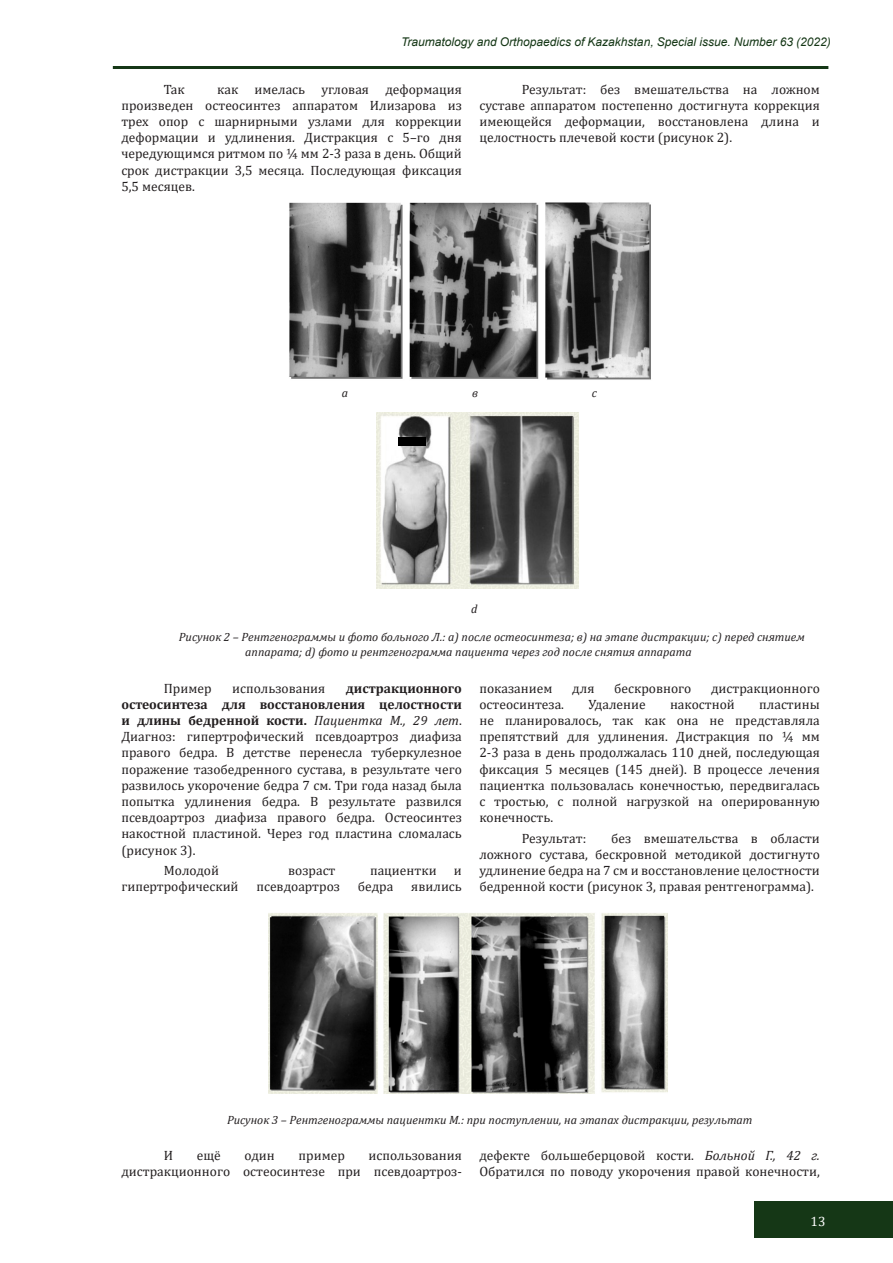
<style>
.page{position:relative;width:893px;height:1263px;background:#fff}
.page>*{position:absolute;margin:0;border:0;box-sizing:border-box;transform-origin:0 0}
.t1{font:13.5px/16.2px "Cambria";color:#231f20;text-align:justify}
.t2{font:13.5px "Cambria";color:#fff}
.Название_рисунка{font:italic 12px/14.4px "Cambria";color:#231f20}
.t3{font:italic 12px "Arial";color:#153716}
.s1{font-weight:700}
.s2{font-style:italic}
</style>
<div class="page">
<div style="left:754px;top:1202px;width:139px;height:36px;background:#153716"></div>
<hr style="left:113px;top:66px;width:715px;height:3px;background:#153716">
<img style="left:289px;top:202px;width:362px;height:178px">
<img style="left:376px;top:412px;width:203px;height:177px">
<img style="left:268px;top:913px;width:400px;height:181px">
<div style="left:398px;top:437px;width:27px;height:9px;background:#000"></div>
<p class="t3" style="left:401px;top:34px;width:431px">Traumatology and Orthopаedics of Kazakhstan, Special issue. Number 63 (2022)</p>
<p class="t1" style="left:121px;top:81px;width:342px;text-indent:96px">как имелась угловая деформация произведен остеосинтез аппаратом Илизарова из трех опор с шарнирными узлами для коррекции деформации и удлинения. Дистракция с 5–го дня чередующимся ритмом по ¼ мм 2-3 раза в день. Общий срок дистракции 3,5 месяца. Последующая фиксация 5,5 месяцев.</p>
<p class="t1" style="left:479px;top:81px;width:342px;text-indent:43px">Результат: без вмешательства на ложном суставе аппаратом постепенно достигнута коррекция имеющейся деформации, восстановлена длина и целостность плечевой кости (рисунок 2).</p>
<p class="t1" style="left:164px;top:81px;width:22px">Так</p>
<p class="Название_рисунка" style="left:342px;top:385px;width:8px">а</p>
<p class="Название_рисунка" style="left:472px;top:385px;width:7px">в</p>
<p class="Название_рисунка" style="left:592px;top:385px;width:7px">с</p>
<p class="Название_рисунка" style="left:471px;top:601px;width:8px">d</p>
<p class="Название_рисунка" style="left:245px;top:630px;width:561px;text-indent:-66px">Рисунок 2 – Рентгенограммы и фото больного Л.: а) после остеосинтеза; в) на этапе дистракции; с) перед снятием аппарата; d) фото и рентгенограмма пациента через год после снятия аппарата</p>
<p class="t1" style="left:164px;top:680px;width:49px">Пример</p>
<p class="t1" style="left:232px;top:680px;width:95px">использования</p>
<p class="t1" style="left:479px;top:680px;width:75px">показанием</p>
<p class="t1" style="left:572px;top:680px;width:24px">для</p>
<p class="t1" style="left:614px;top:680px;width:79px">бескровного</p>
<p class="t1" style="left:711px;top:680px;width:110px">дистракционного</p>
<p class="t1" style="left:479px;top:696px;width:86px">остеосинтеза.</p>
<p class="t1" style="left:588px;top:696px;width:59px">Удаление</p>
<p class="t1" style="left:670px;top:696px;width:66px">накостной</p>
<p class="t1" style="left:121px;top:680px;width:342px;text-indent:225px"><span class="s1">дистракционного остеосинтеза для восстановления целостности и длины бедренной кости.</span> <span class="s2">Пациентка М., 29 лет</span>.<br>Диагноз: гипертрофический псевдоартроз диафиза правого бедра. В детстве перенесла туберкулезное поражение тазобедренного сустава, в результате чего развилось укорочение бедра 7 см. Три года назад была попытка удлинения бедра. В результате развился псевдоартроз диафиза правого бедра. Остеосинтез накостной пластиной. Через год пластина сломалась (рисунок 3).</p>
<p class="t1" style="left:164px;top:862px;width:57px">Молодой</p>
<p class="t1" style="left:288px;top:862px;width:49px">возраст</p>
<p class="t1" style="left:370px;top:862px;width:68px">пациентки</p>
<p class="t1" style="left:454px;top:862px;width:9px">и</p>
<p class="t1" style="left:121px;top:878px;width:119px">гипертрофический</p>
<p class="t1" style="left:256px;top:878px;width:85px">псевдоартроз</p>
<p class="t1" style="left:358px;top:878px;width:37px">бедра</p>
<p class="t1" style="left:411px;top:878px;width:52px">явились</p>
<p class="t1" style="left:479px;top:696px;width:342px;text-indent:280px">пластины не планировалось, так как она не представляла препятствий для удлинения. Дистракция по ¼ мм 2-3 раза в день продолжалась 110 дней, последующая фиксация 5 месяцев (145 дней). В процессе лечения пациентка пользовалась конечностью, передвигалась с тростью, с полной нагрузкой на оперированную конечность.</p>
<p class="t1" style="left:522px;top:830px;width:66px">Результат:</p>
<p class="t1" style="left:479px;top:830px;width:342px;text-indent:132px">без вмешательства в области ложного сустава, бескровной методикой достигнуто удлинение бедра на 7 см и восстановление целостности бедренной кости (рисунок 3, правая рентгенограмма).</p>
<p class="Название_рисунка" style="left:227px;top:1112px;width:527px">Рисунок 3 – Рентгенограммы пациентки М.: при поступлении, на этапах дистракции, результат</p>
<p class="t1" style="left:121px;top:1147px;width:342px;text-align:right">использования<br>дистракционного остеосинтезе при псевдоартроз-</p>
<p class="t1" style="left:479px;top:1147px;width:342px">дефекте большеберцовой кости. <span class="s2">Больной Г., 42 г.<br></span>Обратился по поводу укорочения правой конечности,</p>
<p class="t1" style="left:164px;top:1147px;width:11px">И</p>
<p class="t1" style="left:197px;top:1147px;width:25px">ещё</p>
<p class="t1" style="left:245px;top:1147px;width:32px">один</p>
<p class="t1" style="left:299px;top:1147px;width:48px">пример</p>
<p class="t2" style="left:811px;top:1213px;width:17px">13</p>
</div>
